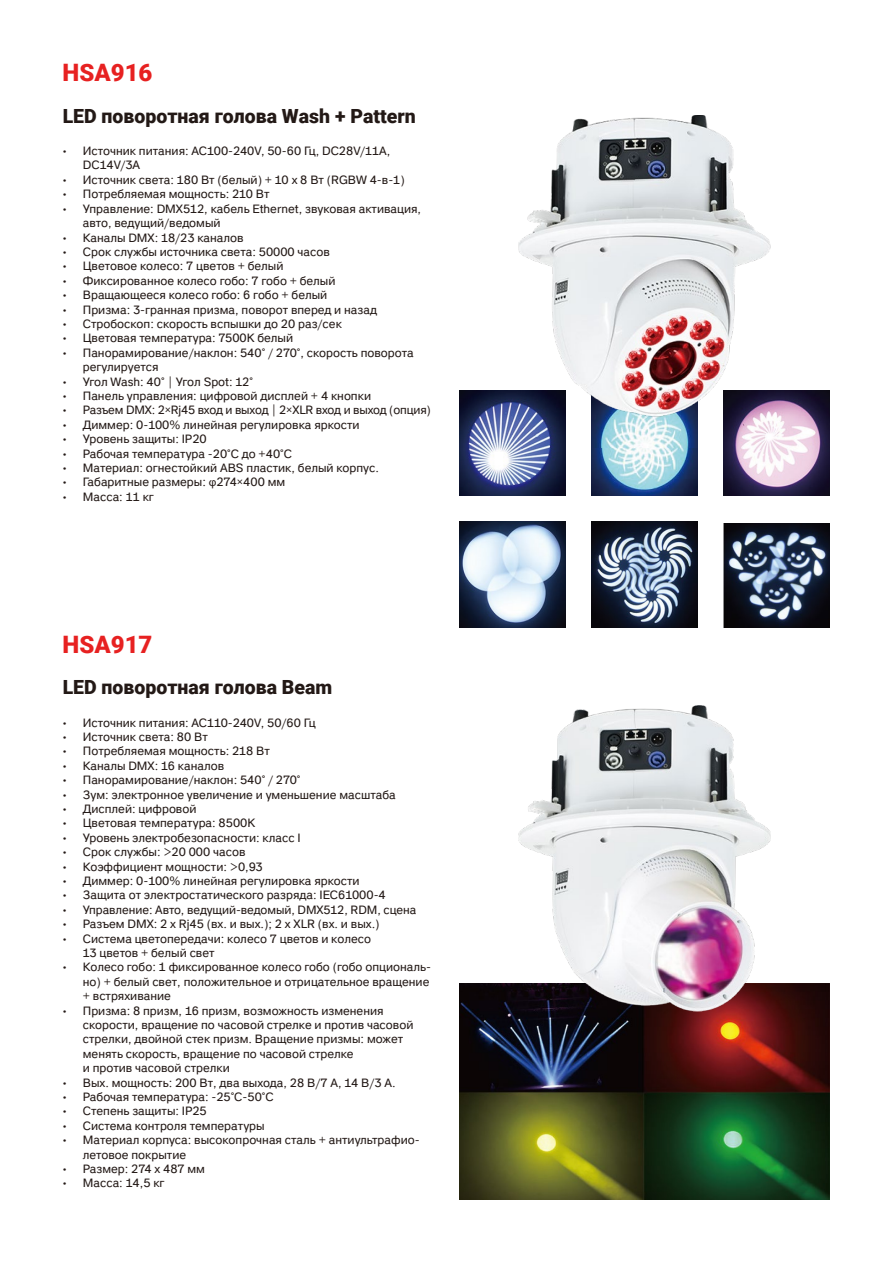
<style>
.page{position:relative;width:893px;height:1263px;background:#fff}
.page>*{position:absolute;margin:0;border:0;box-sizing:border-box;transform-origin:0 0}
.t1{font:900 24px "Roboto";color:#e72121}
.t2{font:900 19.5px "Roboto";color:#231916}
.t3{font:12px/14.4px "Studio Sans";color:#231916}
.s1{font-family:"Myriad Pro"}
</style>
<div class="page">
<img style="left:459px;top:984px;width:370px;height:215px">
<img style="left:459px;top:522px;width:106px;height:106px">
<img style="left:591px;top:522px;width:106px;height:106px">
<img style="left:723px;top:523px;width:106px;height:105px">
<img style="left:518px;top:705px;width:252px;height:307px">
<img style="left:723px;top:390px;width:106px;height:106px">
<img style="left:459px;top:390px;width:106px;height:106px">
<img style="left:591px;top:447px;width:106px;height:49px">
<img style="left:591px;top:416px;width:106px;height:31px">
<img style="left:518px;top:115px;width:252px;height:301px">
<h1 class="t1" style="left:63px;top:56px;width:91px">HSA916</h1>
<h2 class="t2" style="left:63px;top:102px;width:355px">LED поворотная голова Wash + Pattern</h2>
<p class="t3" style="left:83px;top:144px;width:309px;text-indent:-21px">• Источник питания: AC100-240V, 50-60 Гц, DC28V/11A,<br>DC14V/3A</p>
<p class="t3" style="left:62px;top:173px;width:345px">• Источник света: 180 Вт (белый) + 10 х 8 Вт (RGBW 4-в-1)</p>
<p class="t3" style="left:62px;top:187px;width:210px">• Потребляемая мощность: 210 Вт</p>
<p class="t3" style="left:83px;top:201px;width:340px;text-indent:-21px">• Управление: DMX512, кабель Ethernet, звуковая активация, авто, ведущий/ведомый</p>
<p class="t3" style="left:62px;top:230px;width:184px">• Каналы DMX: 18/23 каналов</p>
<p class="t3" style="left:62px;top:245px;width:270px">• Срок службы источника света: 50000 часов</p>
<p class="t3" style="left:62px;top:259px;width:223px">• Цветовое колесо: 7 цветов + белый</p>
<p class="t3" style="left:62px;top:273px;width:275px">• Фиксированное колесо гобо: 7 гобо + белый</p>
<p class="t3" style="left:62px;top:288px;width:267px">• Вращающееся колесо гобо: 6 гобо + белый</p>
<p class="t3" style="left:62px;top:302px;width:317px">• Призма: 3-гранная призма, поворот вперед и назад</p>
<p class="t3" style="left:62px;top:317px;width:282px">• Стробоскоп: скорость вспышки до 20 раз/сек</p>
<p class="t3" style="left:62px;top:331px;width:233px">• Цветовая температура: 7500K белый</p>
<p class="t3" style="left:83px;top:345px;width:333px;text-indent:-21px">• Панорамирование/наклон: 540° / 270°, скорость поворота регулируется</p>
<p class="t3" style="left:62px;top:374px;width:193px">• Угол Wash: 40° | Угол Spot: 12°</p>
<p class="t3" style="left:62px;top:389px;width:311px">• Панель управления: цифровой дисплей + 4 кнопки</p>
<p class="t3" style="left:62px;top:403px;width:371px">• Разъем DMX: 2×Rj45 вход и выход | 2×XLR вход и выход (опция)</p>
<p class="t3" style="left:62px;top:417px;width:300px">• Диммер: 0-100% линейная регулировка яркости</p>
<p class="t3" style="left:62px;top:432px;width:147px">• Уровень защиты: IP20</p>
<p class="t3" style="left:62px;top:446px;width:232px">• Рабочая температура -20°C до +40°C</p>
<p class="t3" style="left:62px;top:461px;width:319px">• Материал: огнестойкий ABS пластик, белый корпус.</p>
<p class="t3" style="left:62px;top:475px;width:225px">• Габаритные размеры: <span class="s1">φ</span>274×400 мм</p>
<p class="t3" style="left:62px;top:489px;width:94px">• Масса: 11 кг</p>
<h1 class="t1" style="left:63px;top:627px;width:91px">HSA917</h1>
<h2 class="t2" style="left:63px;top:674px;width:271px">LED поворотная голова Beam</h2>
<p class="t3" style="left:62px;top:715px;width:255px">• Источник питания: AC110-240V, 50/60 Гц</p>
<p class="t3" style="left:62px;top:730px;width:148px">• Источник света: 80 Вт</p>
<p class="t3" style="left:62px;top:744px;width:210px">• Потребляемая мощность: 218 Вт</p>
<p class="t3" style="left:62px;top:758px;width:164px">• Каналы DMX: 16 каналов</p>
<p class="t3" style="left:62px;top:773px;width:240px">• Панорамирование/наклон: 540° / 270°</p>
<p class="t3" style="left:62px;top:787px;width:336px">• Зум: электронное увеличение и уменьшение масштаба</p>
<p class="t3" style="left:62px;top:802px;width:136px">• Дисплей: цифровой</p>
<p class="t3" style="left:62px;top:816px;width:195px">• Цветовая температура: 8500K</p>
<p class="t3" style="left:62px;top:830px;width:241px">• Уровень электробезопасности: класс I</p>
<p class="t3" style="left:62px;top:845px;width:185px">• Срок службы: &gt;20 000 часов</p>
<p class="t3" style="left:62px;top:859px;width:203px">• Коэффициент мощности: &gt;0,93</p>
<p class="t3" style="left:62px;top:874px;width:300px">• Диммер: 0-100% линейная регулировка яркости</p>
<p class="t3" style="left:62px;top:888px;width:326px">• Защита от электростатического разряда: IEC61000-4</p>
<p class="t3" style="left:62px;top:902px;width:356px">• Управление: Авто, ведущий-ведомый, DMX512, RDM, сцена</p>
<p class="t3" style="left:62px;top:917px;width:320px">• Разъем DMX: 2 х Rj45 (вх. и вых.); 2 х XLR (вх. и вых.)</p>
<p class="t3" style="left:83px;top:931px;width:290px;text-indent:-21px">• Система цветопередачи: колесо 7 цветов и колесо<br>13 цветов + белый свет</p>
<p class="t3" style="left:83px;top:960px;width:350px;text-indent:-21px">• Колесо гобо: 1 фиксированное колесо гобо (гобо опциональ&shy;но) + белый свет, положительное и отрицательное вращение + встряхивание</p>
<p class="t3" style="left:83px;top:1003px;width:332px;text-indent:-21px">• Призма: 8 призм, 16 призм, возможность изменения скорости, вращение по часовой стрелке и против часовой стрелки, двойной стек призм. Вращение призмы: может менять скорость, вращение по часовой стрелке<br>и против часовой стрелки</p>
<p class="t3" style="left:62px;top:1075px;width:336px">• Вых. мощность: 200 Вт, два выхода, 28 В/7 А, 14 В/3 А.</p>
<p class="t3" style="left:62px;top:1090px;width:214px">• Рабочая температура: -25°C-50°C</p>
<p class="t3" style="left:62px;top:1104px;width:147px">• Степень защиты: IP25</p>
<p class="t3" style="left:62px;top:1118px;width:205px">• Система контроля температуры</p>
<p class="t3" style="left:83px;top:1133px;width:338px;text-indent:-21px">• Материал корпуса: высокопрочная сталь + антиультрафио&shy;летовое покрытие</p>
<p class="t3" style="left:62px;top:1162px;width:145px">• Размер: 274 х 487 мм</p>
<p class="t3" style="left:62px;top:1176px;width:104px">• Масса: 14,5 кг</p>
</div>
